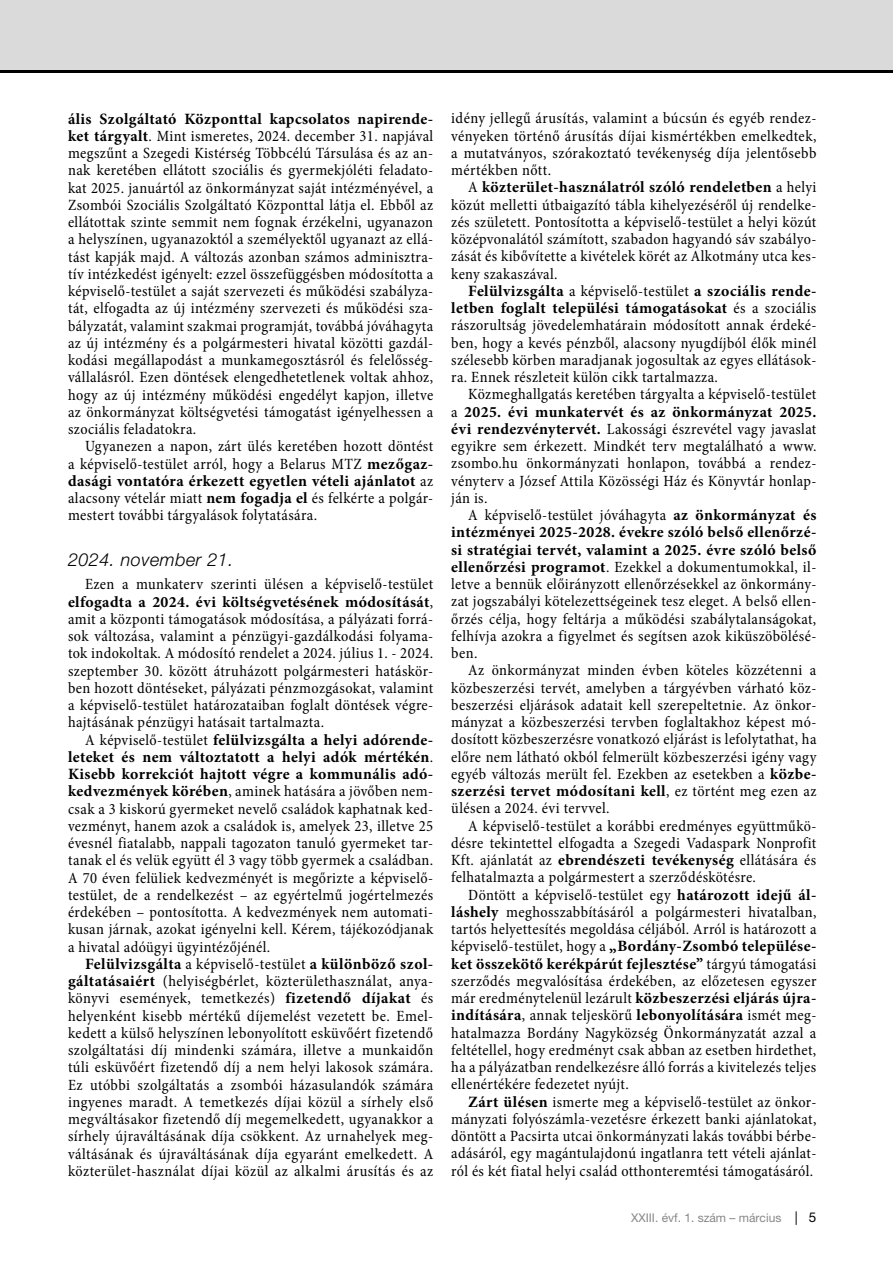
<style>
.page{position:relative;width:893px;height:1263px;background:#fff}
.page>*{position:absolute;margin:0;border:0;box-sizing:border-box;transform-origin:0 0}
.t1{font:italic 300 18px "Helvetica Neue LT Pro";letter-spacing:.025em;color:#000}
.t2{font:condensed 15.75px/17.2px "Minion Pro";letter-spacing:.025em;color:#000;text-align:justify}
.t3{font:12px "Helvetica Neue LT Pro";color:#878787}
.s1{font-weight:700;font-stretch:normal}
.s2{font-size:13.5px;color:#000}
</style>
<div class="page">
<div style="left:0;top:0;width:893px;height:72px;background:#dadada"></div>
<hr style="left:0;top:70px;width:893px;height:2px;background:#000">
<p class="t2" style="left:68px;top:110px;width:367px"><span class="s1">ális Szolgáltató Központtal kapcsolatos napirende&shy;ket tárgyalt</span>. Mint ismeretes, 2024. december 31. napjával megszűnt a Szegedi Kistérség Többcélú Társulása és az an&shy;nak keretében ellátott szociális és gyermekjóléti feladato&shy;kat 2025. januártól az önkormányzat saját intézményével, a Zsombói Szociális Szolgáltató Központtal látja el. Ebből az ellátottak szinte semmit nem fognak érzékelni, ugyanazon a helyszínen, ugyanazoktól a személyektől ugyanazt az ellá&shy;tást kapják majd. A változás azonban számos adminisztra&shy;tív intézkedést igényelt: ezzel összefüggésben módosította a képviselő-testület a saját szervezeti és működési szabályza&shy;tát, elfogadta az új intézmény szervezeti és működési sza&shy;bályzatát, valamint szakmai programját, továbbá jóváhagyta az új intézmény és a polgármesteri hivatal közötti gazdál&shy;kodási megállapodást a munkamegosztásról és felelősség&shy;vállalásról. Ezen döntések elengedhetetlenek voltak ahhoz, hogy az új intézmény működési engedélyt kapjon, illetve az önkormányzat költségvetési támogatást igényelhessen a szociális feladatokra.</p>
<p class="t2" style="left:68px;top:438px;width:367px;text-indent:17px">Ugyanezen a napon, zárt ülés keretében hozott döntést a képviselő-testület arról, hogy a Belarus MTZ <span class="s1">mezőgaz&shy;dasági vontatóra érkezett egyetlen vételi ajánlatot</span> az alacsony vételár miatt <span class="s1">nem fogadja el</span> és felkérte a polgár&shy;mestert további tárgyalások folytatására.</p>
<p class="t1" style="left:68px;top:548px;width:167px">2024. november 21.</p>
<p class="t2" style="left:68px;top:576px;width:367px;text-indent:17px">Ezen a munkaterv szerinti ülésen a képviselő-testület <span class="s1">elfogadta a 2024. évi költségvetésének módosítását</span>, amit a központi támogatások módosítása, a pályázati forrá&shy;sok változása, valamint a pénzügyi-gazdálkodási folyama&shy;tok indokoltak. A módosító rendelet a 2024. július 1. - 2024. szeptember 30. között átruházott polgármesteri hatáskör&shy;ben hozott döntéseket, pályázati pénzmozgásokat, valamint a képviselő-testület határozataiban foglalt döntések végre&shy;hajtásának pénzügyi hatásait tartalmazta.</p>
<p class="t2" style="left:68px;top:731px;width:367px;text-indent:17px">A képviselő-testület <span class="s1">felülvizsgálta a helyi adórende&shy;leteket és nem változtatott a helyi adók mértékén</span>.<br><span class="s1">Kisebb korrekciót hajtott végre a kommunális adó&shy;kedvezmények körében</span>, aminek hatására a jövőben nem&shy;csak a 3 kiskorú gyermeket nevelő családok kaphatnak ked&shy;vezményt, hanem azok a családok is, amelyek 23, illetve 25 évesnél fiatalabb, nappali tagozaton tanuló gyermeket tar&shy;tanak el és velük együtt él 3 vagy több gyermek a családban.<br>A 70 éven felüliek kedvezményét is megőrizte a képviselő&shy;testület, de a rendelkezést – az egyértelmű jogértelmezés érdekében – pontosította. A kedvezmények nem automati&shy;kusan járnak, azokat igényelni kell. Kérem, tájékozódjanak a hivatal adóügyi ügyintézőjénél.</p>
<p class="t2" style="left:68px;top:955px;width:367px;text-indent:17px"><span class="s1">Felülvizsgálta</span> a képviselő-testület <span class="s1">a különböző szol&shy;gáltatásaiért</span> (helyiségbérlet, közterülethasználat, anya&shy;könyvi események, temetkezés) <span class="s1">fizetendő díjakat</span> és helyenként kisebb mértékű díjemelést vezetett be. Emel&shy;kedett a külső helyszínen lebonyolított esküvőért fizetendő szolgáltatási díj mindenki számára, illetve a munkaidőn túli esküvőért fizetendő díj a nem helyi lakosok számára.<br>Ez utóbbi szolgáltatás a zsombói házasulandók számára ingyenes maradt. A temetkezés díjai közül a sírhely első megváltásakor fizetendő díj megemelkedett, ugyanakkor a sírhely újraváltásának díja csökkent. Az urnahelyek meg&shy;váltásának és újraváltásának díja egyaránt emelkedett. A közterület-használat díjai közül az alkalmi árusítás és az</p>
<p class="t2" style="left:451px;top:110px;width:367px">idény jellegű árusítás, valamint a búcsún és egyéb rendez&shy;vényeken történő árusítás díjai kismértékben emelkedtek, a mutatványos, szórakoztató tevékenység díja jelentősebb mértékben nőtt.</p>
<p class="t2" style="left:451px;top:179px;width:367px;text-indent:17px">A <span class="s1">közterület-használatról szóló rendeletben</span> a helyi közút melletti útbaigazító tábla kihelyezéséről új rendelke&shy;zés született. Pontosította a képviselő-testület a helyi közút középvonalától számított, szabadon hagyandó sáv szabályo&shy;zását és kibővítette a kivételek körét az Alkotmány utca kes&shy;keny szakaszával.</p>
<p class="t2" style="left:451px;top:282px;width:367px;text-indent:17px"><span class="s1">Felülvizsgálta</span> a képviselő-testület <span class="s1">a szociális rende&shy;letben foglalt települési támogatásokat</span> és a szociális rászorultság jövedelemhatárain módosított annak érdeké&shy;ben, hogy a kevés pénzből, alacsony nyugdíjból élők minél szélesebb körben maradjanak jogosultak az egyes ellátások&shy;ra. Ennek részleteit külön cikk tartalmazza.</p>
<p class="t2" style="left:451px;top:386px;width:367px;text-indent:17px">Közmeghallgatás keretében tárgyalta a képviselő-testület a <span class="s1">2025. évi munkatervét és az önkormányzat 2025. évi rendezvénytervét.</span> Lakossági észrevétel vagy javaslat egyikre sem érkezett. Mindkét terv megtalálható a www. zsombo.hu önkormányzati honlapon, továbbá a rendez&shy;vényterv a József Attila Közösségi Ház és Könyvtár honlap&shy;ján is.</p>
<p class="t2" style="left:451px;top:507px;width:367px;text-indent:17px">A képviselő-testület jóváhagyta <span class="s1">az önkormányzat és intézményei 2025-2028. évekre szóló belső ellenőrzé&shy;si stratégiai tervét, valamint a 2025. évre szóló belső ellenőrzési programot</span>. Ezekkel a dokumentumokkal, il&shy;letve a bennük előirányzott ellenőrzésekkel az önkormány&shy;zat jogszabályi kötelezettségeinek tesz eleget. A belső ellen&shy;őrzés célja, hogy feltárja a működési szabálytalanságokat, felhívja azokra a figyelmet és segítsen azok kiküszöbölésé&shy;ben.</p>
<p class="t2" style="left:451px;top:662px;width:367px;text-indent:17px">Az önkormányzat minden évben köteles közzétenni a közbeszerzési tervét, amelyben a tárgyévben várható köz&shy;beszerzési eljárások adatait kell szerepeltetnie. Az önkor&shy;mányzat a közbeszerzési tervben foglaltakhoz képest mó&shy;dosított közbeszerzésre vonatkozó eljárást is lefolytathat, ha előre nem látható okból felmerült közbeszerzési igény vagy egyéb változás merült fel. Ezekben az esetekben a <span class="s1">közbe&shy;szerzési tervet módosítani kell</span>, ez történt meg ezen az ülésen a 2024. évi tervvel.</p>
<p class="t2" style="left:451px;top:817px;width:367px;text-indent:17px">A képviselő-testület a korábbi eredményes együttműkö&shy;désre tekintettel elfogadta a Szegedi Vadaspark Nonprofit Kft. ajánlatát az <span class="s1">ebrendészeti tevékenység</span> ellátására és felhatalmazta a polgármestert a szerződéskötésre.</p>
<p class="t2" style="left:451px;top:886px;width:367px;text-indent:17px">Döntött a képviselő-testület egy <span class="s1">határozott idejű ál&shy;láshely</span> meghosszabbításáról a polgármesteri hivatalban, tartós helyettesítés megoldása céljából. Arról is határozott a képviselő-testület, hogy a <span class="s1">„Bordány-Zsombó települése&shy;ket összekötő kerékpárút fejlesztése”</span> tárgyú támogatási szerződés megvalósítása érdekében, az előzetesen egyszer már eredménytelenül lezárult <span class="s1">közbeszerzési eljárás újra&shy;indítására</span>, annak teljeskörű <span class="s1">lebonyolítására</span> ismét meg&shy;hatalmazza Bordány Nagyközség Önkormányzatát azzal a feltétellel, hogy eredményt csak abban az esetben hirdethet, ha a pályázatban rendelkezésre álló forrás a kivitelezés teljes ellenértékére fedezetet nyújt.</p>
<p class="t2" style="left:451px;top:1093px;width:367px;text-indent:17px"><span class="s1">Zárt ülésen</span> ismerte meg a képviselő-testület az önkor&shy;mányzati folyószámla-vezetésre érkezett banki ajánlatokat, döntött a Pacsirta utcai önkormányzati lakás további bérbe&shy;adásáról, egy magántulajdonú ingatlanra tett vételi ajánlat&shy;ról és két fiatal helyi család otthonteremtési támogatásáról.</p>
<p class="t3" style="left:631px;top:1210px;width:187px">XXIII. évf. 1. szám – március <span class="s2">| 5</span></p>
</div>
